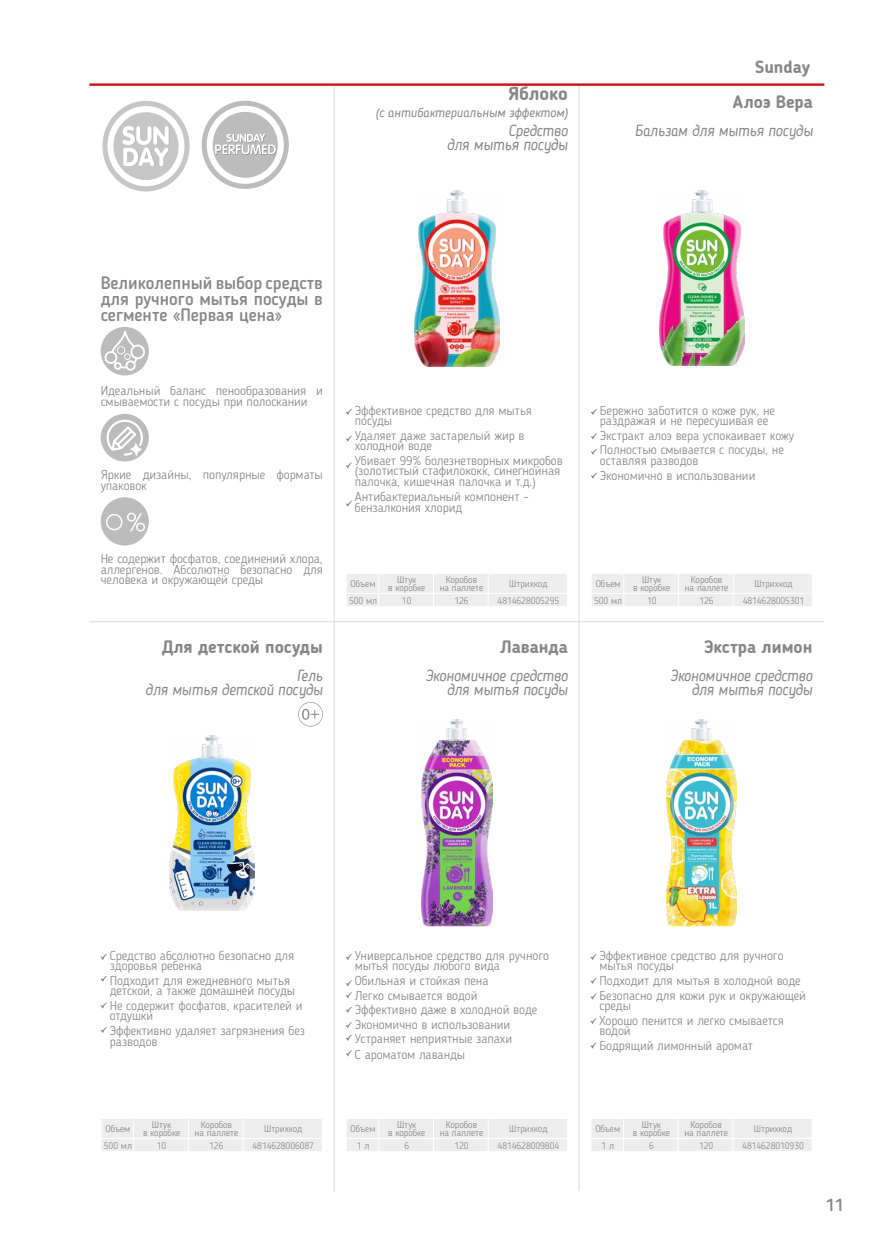
<style>
.page{position:relative;width:874px;height:1241px;background:#fff}
.page>*{position:absolute;margin:0;border:0;box-sizing:border-box;transform-origin:0 0}
.t1{font:700 18.55px "Blogger Sans";color:#878787}
.t2{font:500 17.5px/15.8px "Blogger Sans";color:#878787;text-align:justify}
.t3{font:700 17.5px "Blogger Sans";color:#878787}
.t4{font:italic 15.75px/14px "Blogger Sans";letter-spacing:-.01em;color:#878787;text-align:right;scale:.96 1}
.t5{font:italic 12.78px "Blogger Sans";color:#878787}
.t6{font:300 12.6px/10.5px "Blogger Sans";color:#878787}
.t7{font:300 9.45px/8.6px "Blogger Sans";color:#878787;text-align:center}
</style>
<div class="page">
<hr style="left:89px;top:83px;width:734px;height:3px;background:#cd1719">
<hr style="left:89px;top:621px;width:734px;height:1px;background:#dadada">
<hr style="left:333px;top:86px;width:1px;height:1105px;background:#dadada">
<hr style="left:578px;top:86px;width:1px;height:1104px;background:#dadada">
<svg style="left:345px;top:954px;width:6px;height:6px"></svg>
<svg style="left:346px;top:1035px;width:5px;height:5px"></svg>
<svg style="left:345px;top:1050px;width:6px;height:6px"></svg>
<div style="left:347px;top:1119px;width:220px;height:32px;background:#ededed"></div>
<img style="left:421px;top:719px;width:71px;height:207px">
<svg style="left:345px;top:980px;width:6px;height:6px"></svg>
<svg style="left:345px;top:992px;width:6px;height:6px"></svg>
<svg style="left:346px;top:1007px;width:5px;height:5px"></svg>
<svg style="left:345px;top:1022px;width:6px;height:6px"></svg>
<svg style="left:345px;top:409px;width:6px;height:6px"></svg>
<svg style="left:346px;top:436px;width:5px;height:6px"></svg>
<svg style="left:345px;top:462px;width:6px;height:6px"></svg>
<div style="left:347px;top:574px;width:220px;height:32px;background:#ededed"></div>
<img style="left:414px;top:190px;width:85px;height:176px">
<svg style="left:346px;top:501px;width:5px;height:6px"></svg>
<svg style="left:591px;top:409px;width:5px;height:6px"></svg>
<svg style="left:591px;top:433px;width:5px;height:6px"></svg>
<svg style="left:591px;top:449px;width:5px;height:6px"></svg>
<div style="left:592px;top:574px;width:220px;height:32px;background:#ededed"></div>
<img style="left:659px;top:190px;width:85px;height:176px">
<svg style="left:591px;top:473px;width:5px;height:5px"></svg>
<svg style="left:101px;top:954px;width:6px;height:5px"></svg>
<svg style="left:101px;top:975px;width:6px;height:6px"></svg>
<svg style="left:101px;top:1002px;width:6px;height:6px"></svg>
<svg style="left:101px;top:1027px;width:6px;height:5px"></svg>
<div style="left:102px;top:1119px;width:220px;height:32px;background:#ededed"></div>
<hr style="left:243px;top:1150px;width:79px;height:1px;background:#fff">
<img style="left:169px;top:735px;width:85px;height:175px">
<svg style="left:298px;top:702px;width:25px;height:24px"></svg>
<svg style="left:102px;top:101px;width:87px;height:90px"></svg>
<svg style="left:590px;top:954px;width:6px;height:6px"></svg>
<svg style="left:590px;top:1042px;width:6px;height:6px"></svg>
<div style="left:591px;top:1119px;width:220px;height:32px;background:#ededed"></div>
<svg style="left:590px;top:978px;width:6px;height:5px"></svg>
<svg style="left:590px;top:993px;width:6px;height:6px"></svg>
<svg style="left:590px;top:1018px;width:6px;height:5px"></svg>
<img style="left:666px;top:719px;width:70px;height:207px">
<svg style="left:201px;top:101px;width:88px;height:88px"></svg>
<div style="left:101px;top:414px;width:48px;height:47px;background:#bcbcbc;border-radius:50%"></div>
<svg style="left:106px;top:419px;width:37px;height:36px"></svg>
<svg style="left:129px;top:441px;width:14px;height:16px"></svg>
<div style="left:101px;top:497px;width:48px;height:48px;background:#bcbcbc;border-radius:50%"></div>
<svg style="left:106px;top:512px;width:39px;height:19px"></svg>
<div style="left:101px;top:327px;width:48px;height:48px;background:#bcbcbc;border-radius:50%"></div>
<svg style="left:104px;top:331px;width:41px;height:39px"></svg>
<h1 class="t1" style="left:508px;top:83px;width:61px">Яблоко</h1>
<p class="t5" style="left:375px;top:105px;width:194px">(с антибактериальным эффектом)</p>
<p class="t4" style="left:446px;top:123px;width:128px">Средство<br>для мытья посуды</p>
<h2 class="t3" style="left:754px;top:56px;width:57px">Sunday</h2>
<h2 class="t3" style="left:732px;top:92px;width:82px">Алоэ Вера</h2>
<p class="t4" style="left:634px;top:123px;width:187px">Бальзам для мытья посуды</p>
<h2 class="t2" style="left:101px;top:275px;width:223px">Великолепный выбор средств для ручного мытья посуды в сегменте «Первая цена»</h2>
<p class="t6" style="left:101px;top:385px;width:223px">Идеальный баланс пенообразования и смываемости с посуды при полоскании</p>
<p class="t6" style="left:101px;top:469px;width:223px">Яркие дизайны, популярные форматы упаковок</p>
<p class="t6" style="left:101px;top:553px;width:223px;text-align:justify">Не содержит фосфатов, соединений хлора, аллергенов. Абсолютно безопасно для человека и окружающей среды</p>
<h2 class="t3" style="left:162px;top:636px;width:162px">Для детской посуды</h2>
<p class="t4" style="left:145px;top:668px;width:186px">Гель<br>для мытья детской посуды</p>
<p class="t6" style="left:354px;top:405px;width:179px">Эффективное средство для мытья посуды</p>
<p class="t6" style="left:354px;top:430px;width:171px">Удаляет даже застарелый жир в холодной воде</p>
<p class="t6" style="left:354px;top:455px;width:209px">Убивает 99% болезнетворных микробов (золотистый стафилококк, синегнойная палочка, кишечная палочка и т.д.)</p>
<p class="t6" style="left:354px;top:490px;width:175px;line-height:11.4px">Антибактериальный компонент – бензалкония хлорид</p>
<p class="t7" style="left:350px;top:579px;width:26px">Объем</p>
<p class="t7" style="left:388px;top:575px;width:39px">Штук<br>в коробке</p>
<p class="t7" style="left:439px;top:575px;width:45px">Коробов<br>на паллете</p>
<p class="t7" style="left:509px;top:579px;width:40px">Штрихкод</p>
<p class="t7" style="left:349px;top:596px;width:30px">500 мл</p>
<p class="t7" style="left:402px;top:596px;width:11px">10</p>
<p class="t7" style="left:454px;top:596px;width:16px">126</p>
<p class="t7" style="left:497px;top:596px;width:63px">4814628005295</p>
<h2 class="t3" style="left:500px;top:636px;width:69px">Лаванда</h2>
<p class="t4" style="left:425px;top:668px;width:150px">Экономичное средство для мытья посуды</p>
<p class="t6" style="left:599px;top:405px;width:176px">Бережно заботится о коже рук, не раздражая и не пересушивая ее</p>
<p class="t6" style="left:599px;top:428px;width:195px;line-height:14.5px">Экстракт алоэ вера успокаивает кожу<br>Полностью смывается с посуды, не</p>
<p class="t6" style="left:599px;top:453px;width:157px;line-height:15.4px">оставляя разводов<br>Экономично в использовании</p>
<p class="t7" style="left:595px;top:579px;width:26px">Объем</p>
<p class="t7" style="left:633px;top:575px;width:39px">Штук<br>в коробке</p>
<p class="t7" style="left:684px;top:575px;width:45px">Коробов<br>на паллете</p>
<p class="t7" style="left:754px;top:579px;width:40px">Штрихкод</p>
<p class="t7" style="left:593px;top:596px;width:30px">500 мл</p>
<p class="t7" style="left:646px;top:596px;width:11px">10</p>
<p class="t7" style="left:699px;top:596px;width:16px">126</p>
<p class="t7" style="left:742px;top:596px;width:63px">4814628005301</p>
<h2 class="t3" style="left:703px;top:636px;width:110px">Экстра лимон</h2>
<p class="t4" style="left:670px;top:668px;width:150px">Экономичное средство для мытья посуды</p>
<p class="t6" style="left:110px;top:950px;width:186px">Средство абсолютно безопасно для здоровья ребенка</p>
<p class="t6" style="left:110px;top:975px;width:187px">Подходит для ежедневного мытья детской, а также домашней посуды</p>
<p class="t6" style="left:110px;top:1000px;width:194px">Не содержит фосфатов, красителей и отдушки</p>
<p class="t6" style="left:110px;top:1025px;width:197px">Эффективно удаляет загрязнения без разводов</p>
<p class="t7" style="left:105px;top:1124px;width:26px">Объем</p>
<p class="t7" style="left:143px;top:1119px;width:39px">Штук<br>в коробке</p>
<p class="t7" style="left:194px;top:1119px;width:45px">Коробов<br>на паллете</p>
<p class="t7" style="left:264px;top:1124px;width:40px">Штрихкод</p>
<p class="t7" style="left:104px;top:1140px;width:30px">500 мл</p>
<p class="t7" style="left:157px;top:1140px;width:11px">10</p>
<p class="t7" style="left:209px;top:1140px;width:16px">126</p>
<p class="t7" style="left:252px;top:1140px;width:63px">4814628006087</p>
<p class="t6" style="left:354px;top:950px;width:196px">Универсальное средство для ручного мытья посуды любого вида</p>
<p class="t6" style="left:354px;top:973px;width:184px;line-height:14.7px">Обильная и стойкая пена<br>Легко смывается водой<br>Эффективно даже в холодной воде<br>Экономично в использовании<br>Устраняет неприятные запахи<br>С ароматом лаванды</p>
<p class="t7" style="left:350px;top:1124px;width:26px">Объем</p>
<p class="t7" style="left:388px;top:1119px;width:39px">Штук<br>в коробке</p>
<p class="t7" style="left:439px;top:1119px;width:45px">Коробов<br>на паллете</p>
<p class="t7" style="left:509px;top:1124px;width:40px">Штрихкод</p>
<p class="t7" style="left:356px;top:1140px;width:14px">1 л</p>
<p class="t7" style="left:404px;top:1140px;width:6px">6</p>
<p class="t7" style="left:454px;top:1140px;width:16px">120</p>
<p class="t7" style="left:497px;top:1140px;width:63px">4814628009804</p>
<p class="t6" style="left:599px;top:950px;width:185px">Эффективное средство для ручного мытья посуды</p>
<p class="t6" style="left:599px;top:973px;width:208px;line-height:14.5px">Подходит для мытья в холодной воде<br>Безопасно для кожи рук и окружающей</p>
<p class="t6" style="left:599px;top:998px;width:186px;line-height:14.5px">среды<br>Хорошо пенится и легко смывается</p>
<p class="t6" style="left:599px;top:1023px;width:155px;line-height:14.5px">водой<br>Бодрящий лимонный аромат</p>
<p class="t7" style="left:595px;top:1124px;width:26px">Объем</p>
<p class="t7" style="left:632px;top:1119px;width:39px">Штук<br>в коробке</p>
<p class="t7" style="left:684px;top:1119px;width:45px">Коробов<br>на паллете</p>
<p class="t7" style="left:753px;top:1124px;width:40px">Штрихкод</p>
<p class="t7" style="left:601px;top:1140px;width:14px">1 л</p>
<p class="t7" style="left:648px;top:1140px;width:6px">6</p>
<p class="t7" style="left:698px;top:1140px;width:16px">120</p>
<p class="t7" style="left:742px;top:1140px;width:63px">4814628010930</p>
<h2 class="t2" style="left:825px;top:1196px;width:20px">11</h2>
</div>
